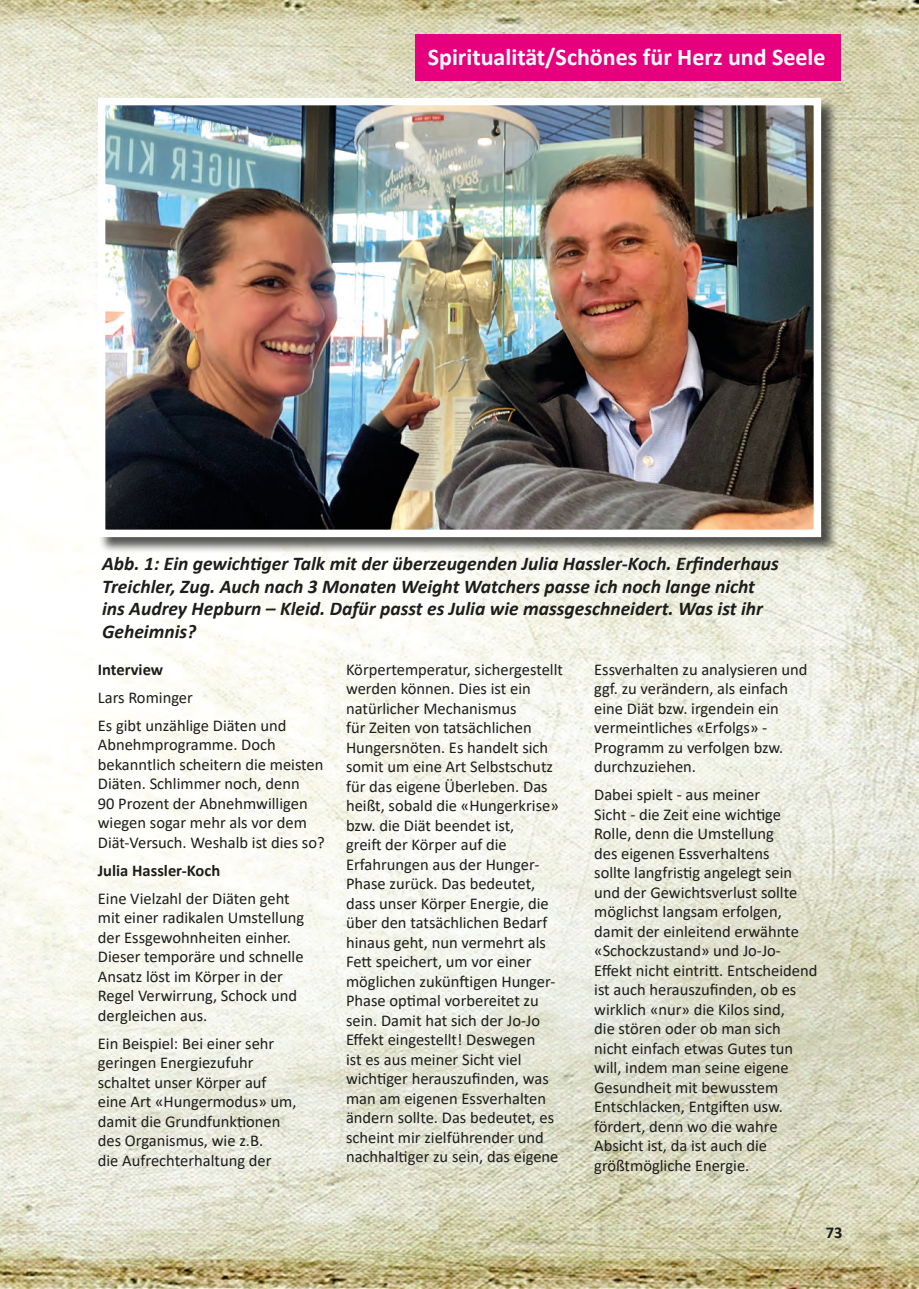
<style>
.page{position:relative;width:919px;height:1289px;background:#fff}
.page>*{position:absolute;margin:0;border:0;box-sizing:border-box;transform-origin:0 0}
.Text{font:700 24px "Calibri";color:#fff}
.Absatzformat_1{font:italic 700 19.5px/22.5px "Calibri";color:#1d1d1b}
.Absatzformat_1-2{font:16.5px/19.5px "Calibri";color:#1d1d1b}
.Absatzformat_1-3{font:700 16.5px "Calibri";color:#1d1d1b}
</style>
<div class="page">
<img style="left:0;top:0;width:918px;height:1288px">
<div style="left:415px;top:34px;width:425px;height:47px;background:#e6007e"></div>
<div style="left:98px;top:98px;width:739px;height:456px;background:#1d1d1b;opacity:.75"></div>
<img style="left:107px;top:107px;width:705px;height:421px">
<div style="left:98px;top:98px;width:723px;height:439px;border:8px solid #fff"></div>
<p class="Text" style="left:428px;top:40px;width:399px">Spiritualität/Schönes für Herz und Seele</p>
<p class="Absatzformat_1" style="left:102px;top:552px;width:678px">Abb. 1: Ein gewichtiger Talk mit der überzeugenden Julia Hassler-Koch. Erfinderhaus Treichler, Zug. Auch nach 3 Monaten Weight Watchers passe ich noch lange nicht ins Audrey Hepburn – Kleid. Dafür passt es Julia wie massgeschneidert. Was ist ihr Geheimnis?</p>
<p class="Absatzformat_1-3" style="left:98px;top:657px;width:67px">Interview</p>
<p class="Absatzformat_1-2" style="left:98px;top:687px;width:97px">Lars Rominger</p>
<p class="Absatzformat_1-2" style="left:98px;top:715px;width:228px">Es gibt unzählige Diäten und<br>Abnehmprogramme. Doch bekanntlich scheitern die meisten<br>Diäten. Schlimmer noch, denn<br>90 Prozent der Abnehmwilligen wiegen sogar mehr als vor dem<br>Diät-Versuch. Weshalb ist dies so?</p>
<p class="Absatzformat_1-3" style="left:98px;top:858px;width:124px">Julia Hassler-Koch</p>
<p class="Absatzformat_1-2" style="left:98px;top:888px;width:208px">Eine Vielzahl der Diäten geht mit einer radikalen Umstellung der Essgewohnheiten einher.<br>Dieser temporäre und schnelle<br>Ansatz löst im Körper in der<br>Regel Verwirrung, Schock und dergleichen aus.</p>
<p class="Absatzformat_1-2" style="left:98px;top:1033px;width:200px">Ein Beispiel: Bei einer sehr geringen Energiezufuhr schaltet unser Körper auf eine Art «Hungermodus» um, damit die Grundfunktionen des Organismus, wie z.B.<br>die Aufrechterhaltung der</p>
<p class="Absatzformat_1-2" style="left:346px;top:659px;width:218px">Körpertemperatur, sichergestellt werden können. Dies ist ein natürlicher Mechanismus<br>für Zeiten von tatsächlichen<br>Hungersnöten. Es handelt sich somit um eine Art Selbstschutz für das eigene Überleben. Das heißt, sobald die «Hungerkrise» bzw. die Diät beendet ist,<br>greift der Körper auf die<br>Erfahrungen aus der Hunger-<br>Phase zurück. Das bedeutet, dass unser Körper Energie, die über den tatsächlichen Bedarf hinaus geht, nun vermehrt als<br>Fett speichert, um vor einer möglichen zukünftigen Hunger-<br>Phase optimal vorbereitet zu sein. Damit hat sich der Jo-Jo<br>Effekt eingestellt! Deswegen<br>ist es aus meiner Sicht viel wichtiger herauszufinden, was man am eigenen Essverhalten ändern sollte. Das bedeutet, es scheint mir zielführender und nachhaltiger zu sein, das eigene</p>
<p class="Absatzformat_1-2" style="left:594px;top:659px;width:215px">Essverhalten zu analysieren und ggf. zu verändern, als einfach eine Diät bzw. irgendein ein vermeintliches «Erfolgs» -<br>Programm zu verfolgen bzw. durchzuziehen.</p>
<p class="Absatzformat_1-2" style="left:594px;top:784px;width:225px">Dabei spielt - aus meiner<br>Sicht - die Zeit eine wichtige<br>Rolle, denn die Umstellung<br>des eigenen Essverhaltens<br>sollte langfristig angelegt sein und der Gewichtsverlust sollte möglichst langsam erfolgen, damit der einleitend erwähnte «Schockzustand» und Jo-Jo-<br>Effekt nicht eintritt. Entscheidend ist auch herauszufinden, ob es wirklich «nur» die Kilos sind,<br>die stören oder ob man sich nicht einfach etwas Gutes tun will, indem man seine eigene<br>Gesundheit mit bewusstem<br>Entschlacken, Entgiften usw. fördert, denn wo die wahre<br>Absicht ist, da ist auch die größtmögliche Energie.</p>
<p class="Absatzformat_1-3" style="left:825px;top:1220px;width:18px">73</p>
</div>
